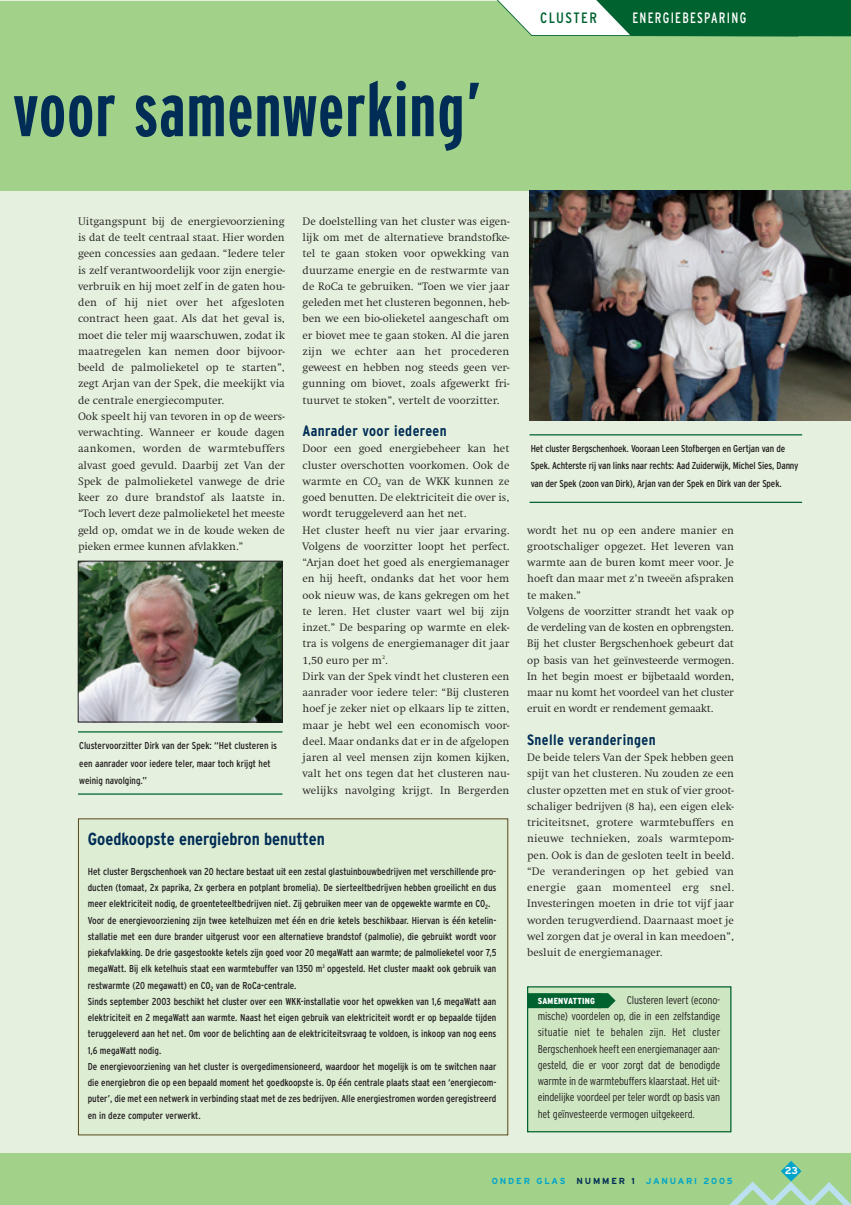
<style>
.page{position:relative;width:851px;height:1205px;background:#fff}
.page>*{position:absolute;margin:0;border:0;box-sizing:border-box;transform-origin:0 0}
.t1{font:700 extra-condensed 76.25px "Interstate";letter-spacing:.02em;color:#002c55}
.t2{font:700 condensed 17.5px "Interstate";color:#002c55}
.t3{font:700 condensed 15px "Interstate";letter-spacing:.025em;color:#002c55}
.t4{font:condensed 15px "Interstate";letter-spacing:.1em;color:#fff;scale:.87 1}
.t5{font:condensed 15px "Interstate";letter-spacing:.1em;color:#00622f}
.t6{font:300 11.25px/16.2px "Swift";color:#231f20}
.t7{font:300 condensed 11.25px/16.2px "Interstate";letter-spacing:-.015em;color:#231f20;text-align:justify}
.t8{font:condensed 10px/16.2px "Interstate";color:#231f20}
.t9{font:700 10px "Interstate";color:#fff}
.t10{font:700 8.75px "Interstate";letter-spacing:.205em;color:#00a4ca}
.t11{font:900 condensed 8.75px "Interstate";letter-spacing:.025em;color:#fff}
.t12{font:700 8.75px "Interstate";letter-spacing:.205em;color:#002c55}
</style>
<div class="page">
<div style="left:0;top:1px;width:850px;height:1204px;background:#e5f1de"></div>
<div style="left:0;top:1px;width:850px;height:189px;background:#a2d18a"></div>
<div style="left:0;top:1153px;width:850px;height:52px;background:#a2d18a"></div>
<svg style="left:713px;top:1124px;width:137px;height:81px"></svg>
<div style="left:527px;top:987px;width:203px;height:145px;background:#cee6c1"></div>
<div style="left:527px;top:986px;width:204px;height:146px;border:1px solid #00622f"></div>
<div style="left:527px;top:994px;width:73px;height:13px;background:#00622f"></div>
<div style="left:527px;top:993px;width:74px;height:15px;border:1px solid #00622f"></div>
<svg style="left:589px;top:993px;width:26px;height:15px"></svg>
<div style="left:78px;top:819px;width:429px;height:316px;background:#ddedd4"></div>
<div style="left:78px;top:818px;width:430px;height:317px;border:1px solid #5a471a"></div>
<img style="left:529px;top:191px;width:321px;height:229px">
<img style="left:80px;top:563px;width:200px;height:157px">
<div style="left:78px;top:561px;width:204px;height:161px;border:1px solid #231f20"></div>
<hr style="left:529px;top:434px;width:273px;height:1px;background:#00622f">
<hr style="left:529px;top:502px;width:273px;height:1px;background:#00622f">
<hr style="left:78px;top:731px;width:204px;height:1px;background:#00622f">
<hr style="left:78px;top:793px;width:204px;height:2px;background:#00622f">
<svg style="left:498px;top:1px;width:352px;height:35px;background:#4d916b"></svg>
<h1 class="t1" style="left:13px;top:82px;width:470px">voor samenwerking’</h1>
<h3 class="t5" style="left:540px;top:12px;width:59px">CLUSTER</h3>
<h3 class="t4" style="left:632px;top:12px;width:132px">ENERGIEBESPARING</h3>
<p class="t6" style="left:78px;top:214px;width:208px">Uitgangspunt bij de energievoorziening is dat de teelt centraal staat. Hier worden geen concessies aan gedaan. “Iedere teler is zelf verantwoordelijk voor zijn energie&shy;verbruik en hij moet zelf in de gaten hou&shy;den of hij niet over het afgesloten contract heen gaat. Als dat het geval is, moet die teler mij waarschuwen, zodat ik maatregelen kan nemen door bijvoor&shy;beeld de palmolieketel op te starten”, zegt Arjan van der Spek, die meekijkt via de centrale energiecomputer.<br>Ook speelt hij van tevoren in op de weers&shy;verwachting. Wanneer er koude dagen aankomen, worden de warmtebuffers alvast goed gevuld. Daarbij zet Van der Spek de palmolieketel vanwege de drie keer zo dure brandstof als laatste in. “Toch levert deze palmolieketel het meeste geld op, omdat we in de koude weken de pieken ermee kunnen afvlakken.”</p>
<p class="t6" style="left:302px;top:214px;width:208px;text-align:justify">De doelstelling van het cluster was eigen&shy;lijk om met de alternatieve brandstofke&shy;tel te gaan stoken voor opwekking van duurzame energie en de restwarmte van de RoCa te gebruiken. “Toen we vier jaar geleden met het clusteren begonnen, heb&shy;ben we een bio-olieketel aangeschaft om er biovet mee te gaan stoken. Al die jaren zijn we echter aan het procederen geweest en hebben nog steeds geen ver&shy;gunning om biovet, zoals afgewerkt fri&shy;tuurvet te stoken”, vertelt de voorzitter.</p>
<h3 class="t3" style="left:302px;top:425px;width:146px">Aanrader voor iedereen</h3>
<p class="t6" style="left:302px;top:441px;width:208px">Door een goed energiebeheer kan het cluster overschotten voorkomen. Ook de warmte en CO<sub>2</sub> van de WKK kunnen ze goed benutten. De elektriciteit die over is, wordt teruggeleverd aan het net.<br>Het cluster heeft nu vier jaar ervaring.<br>Volgens de voorzitter loopt het perfect. “Arjan doet het goed als energiemanager en hij heeft, ondanks dat het voor hem ook nieuw was, de kans gekregen om het te leren. Het cluster vaart wel bij zijn inzet.” De besparing op warmte en elek&shy;tra is volgens de energiemanager dit jaar 1,50 euro per m<sup>2</sup>.<br>Dirk van der Spek vindt het clusteren een aanrader voor iedere teler: “Bij clusteren hoef je zeker niet op elkaars lip te zitten, maar je hebt wel een economisch voor&shy;deel. Maar ondanks dat er in de afgelopen jaren al veel mensen zijn komen kijken, valt het ons tegen dat het clusteren nau&shy;welijks navolging krijgt. In Bergerden</p>
<p class="t8" style="left:79px;top:738px;width:199px;line-height:17.5px">Clustervoorzitter Dirk van der Spek: “Het clusteren is een aanrader voor iedere teler, maar toch krijgt het weinig navolging.”</p>
<h2 class="t2" style="left:88px;top:832px;width:238px">Goedkoopste energiebron benutten</h2>
<p class="t8" style="left:88px;top:864px;width:410px">Het cluster Bergschenhoek van 20 hectare bestaat uit een zestal glastuinbouwbedrijven met verschillende pro&shy;ducten (tomaat, 2x paprika, 2x gerbera en potplant bromelia). De sierteeltbedrijven hebben groeilicht en dus meer elektriciteit nodig, de groenteteeltbedrijven niet. Zij gebruiken meer van de opgewekte warmte en CO<sub>2</sub>.<br>Voor de energievoorziening zijn twee ketelhuizen met één en drie ketels beschikbaar. Hiervan is één ketelin&shy;stallatie met een dure brander uitgerust voor een alternatieve brandstof (palmolie), die gebruikt wordt voor piekafvlakking. De drie gasgestookte ketels zijn goed voor 20 megaWatt aan warmte; de palmolieketel voor 7,5 megaWatt. Bij elk ketelhuis staat een warmtebuffer van 1350 m<sup>3</sup> opgesteld. Het cluster maakt ook gebruik van restwarmte (20 megawatt) en CO<sub>2</sub> van de RoCa-centrale.<br>Sinds september 2003 beschikt het cluster over een WKK-installatie voor het opwekken van 1,6 megaWatt aan elektriciteit en 2 megaWatt aan warmte. Naast het eigen gebruik van elektriciteit wordt er op bepaalde tijden teruggeleverd aan het net. Om voor de belichting aan de elektriciteitsvraag te voldoen, is inkoop van nog eens 1,6 megaWatt nodig.<br>De energievoorziening van het cluster is overgedimensioneerd, waardoor het mogelijk is om te switchen naar die energiebron die op een bepaald moment het goedkoopste is. Op één centrale plaats staat een ‘energiecom&shy;puter’, die met een netwerk in verbinding staat met de zes bedrijven. Alle energiestromen worden geregistreerd en in deze computer verwerkt.</p>
<p class="t8" style="left:530px;top:440px;width:269px;line-height:17.5px">Het cluster Bergschenhoek. Vooraan Leen Stofbergen en Gertjan van de<br>Spek. Achterste rij van links naar rechts: Aad Zuiderwijk, Michel Sies, Danny van der Spek (zoon van Dirk), Arjan van der Spek en Dirk van der Spek.</p>
<p class="t6" style="left:527px;top:523px;width:208px">wordt het nu op een andere manier en grootschaliger opgezet. Het leveren van warmte aan de buren komt meer voor. Je hoeft dan maar met z’n tweeën afspraken te maken.”<br>Volgens de voorzitter strandt het vaak op de verdeling van de kosten en opbrengsten.<br>Bij het cluster Bergschenhoek gebeurt dat op basis van het geïnvesteerde vermogen.<br>In het begin moest er bijbetaald worden, maar nu komt het voordeel van het cluster eruit en wordt er rendement gemaakt.</p>
<h3 class="t3" style="left:527px;top:734px;width:130px">Snelle veranderingen</h3>
<p class="t6" style="left:527px;top:750px;width:208px;text-align:justify">De beide telers Van der Spek hebben geen spijt van het clusteren. Nu zouden ze een cluster opzetten met en stuk of vier groot&shy;schaliger bedrijven (8 ha), een eigen elek&shy;triciteitsnet, grotere warmtebuffers en nieuwe technieken, zoals warmtepom&shy;pen. Ook is dan de gesloten teelt in beeld. “De veranderingen op het gebied van energie gaan momenteel erg snel.<br>Investeringen moeten in drie tot vijf jaar worden terugverdiend. Daarnaast moet je wel zorgen dat je overal in kan meedoen”, besluit de energiemanager.</p>
<p class="t7" style="left:537px;top:992px;width:184px;text-indent:89px">Clusteren levert (econo&shy;mische) voordelen op, die in een zelfstandige situatie niet te behalen zijn. Het cluster Bergschenhoek heeft een energiemanager aan&shy;gesteld, die er voor zorgt dat de benodigde warmte in de warmtebuffers klaarstaat. Het uit&shy;eindelijke voordeel per teler wordt op basis van het geïnvesteerde vermogen uitgekeerd.</p>
<p class="t11" style="left:537px;top:997px;width:59px">SAMENVATTING</p>
<p class="t9" style="left:784px;top:1167px;width:15px">23</p>
<p class="t10" style="left:492px;top:1177px;width:75px">ONDER GLAS</p>
<p class="t12" style="left:576px;top:1177px;width:60px">NUMMER 1</p>
<p class="t10" style="left:645px;top:1177px;width:88px">JANUARI 2005</p>
</div>
